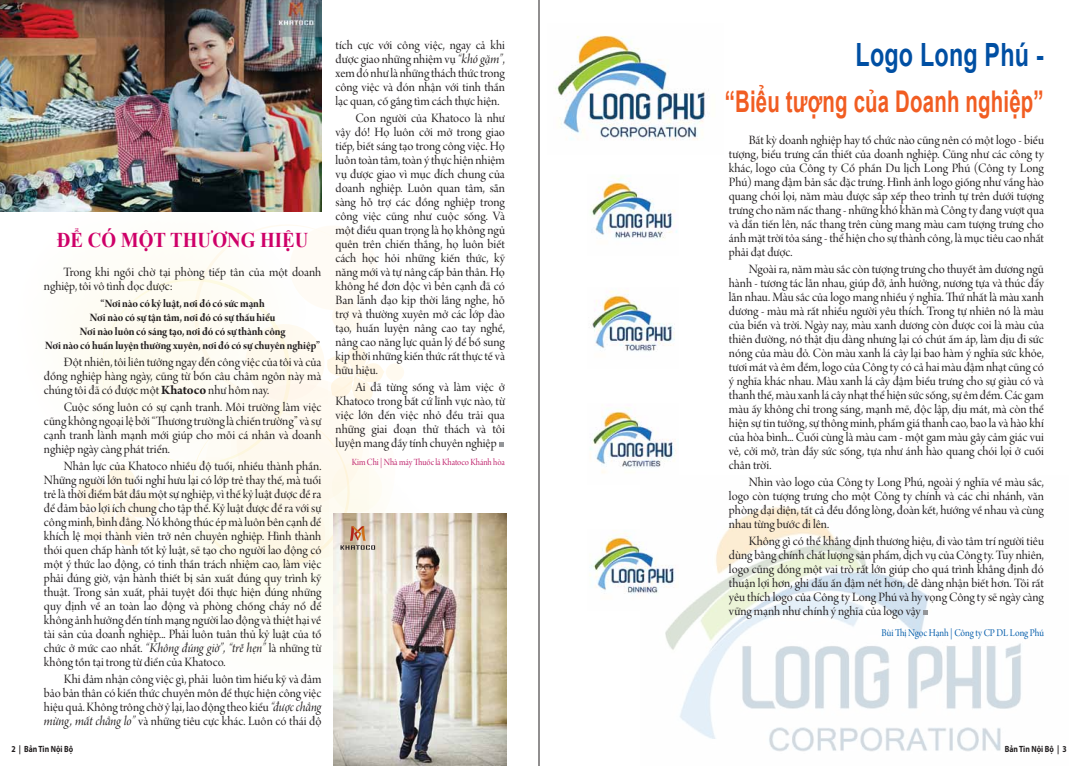
<style>
.page{position:relative;width:1078px;height:766px;background:#fff}
.page>*{position:absolute;margin:0;border:0;box-sizing:border-box;transform-origin:0 0}
.t1{font:700 32px "Arial";letter-spacing:.01em;color:#004fa3;scale:.73 1}
.t2{font:700 29.8px "Arial";letter-spacing:.01em;color:#f15d22;scale:.68 1}
.t3{font:700 21px "Times New Roman";color:#ce0068;scale:.9 1}
.t4{font:13.5px/14px "Arno Pro Display";color:#231f20;text-align:justify}
.t5{font:12px/14px "Arno Pro Bold Display";letter-spacing:-.005em;color:#231f20;text-align:center;scale:.95 1}
.t6{font:11px "Arno Pro Display";letter-spacing:-.005em;color:#005baa;scale:.9 1}
.t7{font:10px "Arno Pro Display";color:#bf216b;scale:.9 1}
.t8{font:700 9px "Myriad Pro";color:#231f20;scale:.85 1}
.s1{font-family:"Arno Pro";font-weight:700}
.s2{font-family:"Arno Pro Italic Display";font-size:14px}
.s3{font-size:14px}
</style>
<div class="page">
<img style="left:665px;top:507px;width:356px;height:244px">
<div style="left:205px;top:567px;width:128px;height:55px;background:#fdfdf3"></div>
<img style="left:333px;top:513px;width:173px;height:252px">
<svg style="left:77px;top:225px;width:327px;height:342px"></svg>
<svg style="left:499px;top:442px;width:4px;height:5px"></svg>
<svg style="left:923px;top:610px;width:4px;height:4px"></svg>
<img style="left:555px;top:35px;width:151px;height:105px">
<img style="left:590px;top:176px;width:87px;height:63px">
<img style="left:592px;top:290px;width:83px;height:62px">
<img style="left:590px;top:407px;width:86px;height:66px">
<img style="left:589px;top:529px;width:88px;height:81px">
<img style="left:0;top:0;width:321px;height:211px">
<hr style="left:538px;top:0;width:1px;height:765px;background:#231f20">
<h3 class="t3" style="left:57px;top:225px;width:281px">ĐỂ CÓ MỘT THƯƠNG HIỆU</h3>
<p class="t4" style="left:44px;top:265px;width:279px;text-indent:19px">Trong khi ngồi chờ tại phòng tiếp tân của một doanh nghiệp, tôi vô tình đọc được:</p>
<p class="t5" style="left:45px;top:296px;width:291px">“Nơi nào có kỷ luật, nơi đó có sức mạnh<br>Nơi nào có sự tận tâm, nơi đó có sự thấu hiểu<br>Nơi nào luôn có sáng tạo, nơi đó có sự thành công<br>Nơi nào có huấn luyện thường xuyên, nơi đó có sự chuyên nghiệp”</p>
<p class="t4" style="left:44px;top:355px;width:279px;text-indent:20px">Đột nhiên, tôi liên tưởng ngay đến công việc của tôi và của đồng nghiệp hàng ngày, cũng từ bốn câu châm ngôn này mà chúng tôi đã có được một <span class="s1">Khatoco</span> như hôm nay.</p>
<p class="t4" style="left:44px;top:400px;width:279px;text-indent:20px">Cuộc sống luôn có sự cạnh tranh. Môi trường làm việc cũng không ngoại lệ bởi “-ương trường là chiến trường” và sự cạnh tranh lành mạnh mới giúp cho mỗi cá nhân và doanh nghiệp ngày càng phát triển.</p>
<p class="t4" style="left:44px;top:459px;width:279px;text-indent:20px">Nhân lực của Khatoco nhiều độ tuổi, nhiều thành phần.<br>Những người lớn tuổi nghỉ hưu lại có lớp trẻ thay thế, mà tuổi trẻ là thời điểm bắt đầu một sự nghiệp, vì thế kỷ luật được đề ra để đảm bảo lợi ích chung cho tập thể. Kỷ luật được đề ra với sự công minh, bình đẳng. Nó không thúc ép mà luôn bên cạnh để khích lệ mọi thành viên trở nên chuyên nghiệp. Hình thành thói quen chấp hành tốt kỷ luật, sẽ tạo cho người lao động có một ý thức lao động, có tinh thần trách nhiệm cao, làm việc phải đúng giờ, vận hành thiết bị sản xuất đúng quy trình kỹ thuật. Trong sản xuất, phải tuyệt đối thực hiện đúng những quy định về an toàn lao động và phòng chống cháy nổ để không ảnh hưởng đến tính mạng người lao động và thiệt hại về tài sản của doanh nghiệp... Phải luôn tuân thủ kỷ luật của tổ chức ở mức cao nhất. <span class="s2">“Không đúng giờ”, “trễ hẹn”</span> là những từ không tồn tại trong từ điển của Khatoco.</p>
<p class="t4" style="left:44px;top:672px;width:279px;text-indent:20px">Khi đảm nhận công việc gì, phải luôn tìm hiểu kỹ và đảm bảo bản thân có kiến thức chuyên môn để thực hiện công việc hiệu quả. Không trông chờ ỷ lại, lao động theo kiểu <span class="s2">“được chẳng mừng, mất chẳng lo”</span> và những tiêu cực khác. Luôn có thái độ</p>
<p class="t4" style="left:335px;top:39px;width:171px">tích cực với công việc, ngay cả khi được giao những nhiệm vụ <span class="s2">“khó gặm”</span>, xem đó như là những thách thức trong công việc và đón nhận với tinh thần lạc quan, cố gắng tìm cách thực hiện.</p>
<p class="t4" style="left:335px;top:112px;width:171px;text-indent:20px">Con người của Khatoco là như vậy đó! Họ luôn cởi mở trong giao tiếp, biết sáng tạo trong công việc. Họ luôn toàn tâm, toàn ý thực hiện nhiệm vụ được giao vì mục đích chung của doanh nghiệp. Luôn quan tâm, sẵn sàng hỗ trợ các đồng nghiệp trong công việc cũng như cuộc sống. Và một điều quan trọng là họ không ngủ quên trên chiến thắng, họ luôn biết cách học hỏi những kiến thức, kỹ năng mới và tự nâng cấp bản thân. Họ không hề đơn độc vì bên cạnh đã có Ban lãnh đạo kịp thời lắng nghe, hỗ trợ và thường xuyên mở các lớp đào tạo, huấn luyện nâng cao tay nghề, nâng cao năng lực quản lý để bổ sung kịp thời những kiến thức rất thực tế và hữu hiệu.</p>
<p class="t4" style="left:335px;top:381px;width:171px;text-indent:20px">Ai đã từng sống và làm việc ở Khatoco trong bất cứ lĩnh vực nào, từ việc lớn đến việc nhỏ đều trải qua những giai đoạn thử thách và <span class="s3">tôi luyện</span> mang đầy tính chuyên nghiệp</p>
<p class="t7" style="left:352px;top:457px;width:172px">Kim Chi | Nhà máy -uốc lá Khatoco Khánh hòa</p>
<h1 class="t1" style="left:855px;top:32px;width:259px">Logo Long Phú -</h1>
<h2 class="t2" style="left:724px;top:81px;width:470px">“Biểu tượng của Doanh nghiệp”</h2>
<p class="t4" style="left:728px;top:133px;width:316px;text-indent:20px">Bất kỳ doanh nghiệp hay tổ chức nào cũng nên có một logo - biểu tượng, biểu trưng cần thiết của doanh nghiệp. Cũng như các công ty khác, logo của Công ty Cổ phần Du lịch Long Phú (Công ty Long Phú) mang đậm bản sắc đặc trưng. Hình ảnh logo giống như vầng hào quang chói lọi, năm màu được sắp xếp theo trình tự trên dưới tượng trưng cho năm nấc thang - những khó khăn mà Công ty đang vượt qua và dần tiến lên, nấc thang trên cùng mang màu cam tượng trưng cho ánh mặt trời tỏa sáng - thể hiện cho sự thành công, là mục tiêu cao nhất phải đạt được.</p>
<p class="t4" style="left:728px;top:262px;width:316px;text-indent:20px">Ngoài ra, năm màu sắc còn tượng trưng cho thuyết âm dương ngũ hành - tương tác lẫn nhau, giúp đỡ, ảnh hưởng, nương tựa và thúc đẩy lẫn nhau. Màu sắc của logo mang nhiều ý nghĩa. -ứ nhất là màu xanh dương - màu mà rất nhiều người yêu thích. Trong tự nhiên nó là màu của biển và trời. Ngày nay, màu xanh dương còn được coi là màu của thiên đường, nó thật dịu dàng nhưng lại có chút ấm áp, làm dịu đi sức nóng của màu đỏ. Còn màu xanh lá cây lại bao hàm ý nghĩa sức khỏe, tươi mát và êm đềm, logo của Công ty có cả hai màu đậm nhạt cũng có ý nghĩa khác nhau. Màu xanh lá cây đậm biểu trưng cho sự giàu có và thanh thế, màu xanh lá cây nhạt thể hiện sức sống, sự êm đềm. Các gam màu ấy không chỉ trong sáng, mạnh mẽ, độc lập, dịu mát, mà còn thể hiện sự tin tưởng, sự thông minh, phẩm giá thanh cao, bao la và hào khí của hòa bình... Cuối cùng là màu cam - một gam màu gây cảm giác vui vẻ, cởi mở, tràn đầy sức sống, tựa như ánh hào quang chói lọi ở cuối chân trời.</p>
<p class="t4" style="left:728px;top:475px;width:316px;text-indent:20px">Nhìn vào logo của Công ty Long Phú, ngoài ý nghĩa về màu sắc, logo còn tượng trưng cho một Công ty chính và các chi nhánh, văn phòng đại diện, tất cả đều đồng lòng, đoàn kết, hướng về nhau và cùng nhau từng bước đi lên.</p>
<p class="t4" style="left:728px;top:534px;width:316px;text-indent:20px">Không gì có thể khẳng định thương hiệu, đi vào tâm trí người tiêu dùng bằng chính chất lượng sản phẩm, dịch vụ của Công ty. Tuy nhiên, logo cũng đóng một vai trò rất lớn giúp cho quá trình khẳng định đó thuận lợi hơn, ghi dấu ấn đậm nét hơn, dễ dàng nhận biết hơn. Tôi rất yêu thích logo của Công ty Long Phú và hy vọng Công ty sẽ ngày càng vững mạnh như chính ý nghĩa của logo vậy</p>
<p class="t6" style="left:881px;top:626px;width:182px">Bùi -ị Ngọc Hạnh | Công ty CP DL Long Phú</p>
<p class="t8" style="left:11px;top:743px;width:74px">2 | Bản Tin Nội Bộ</p>
<p class="t8" style="left:1004px;top:743px;width:74px">Bản Tin Nội Bộ | 3</p>
</div>
